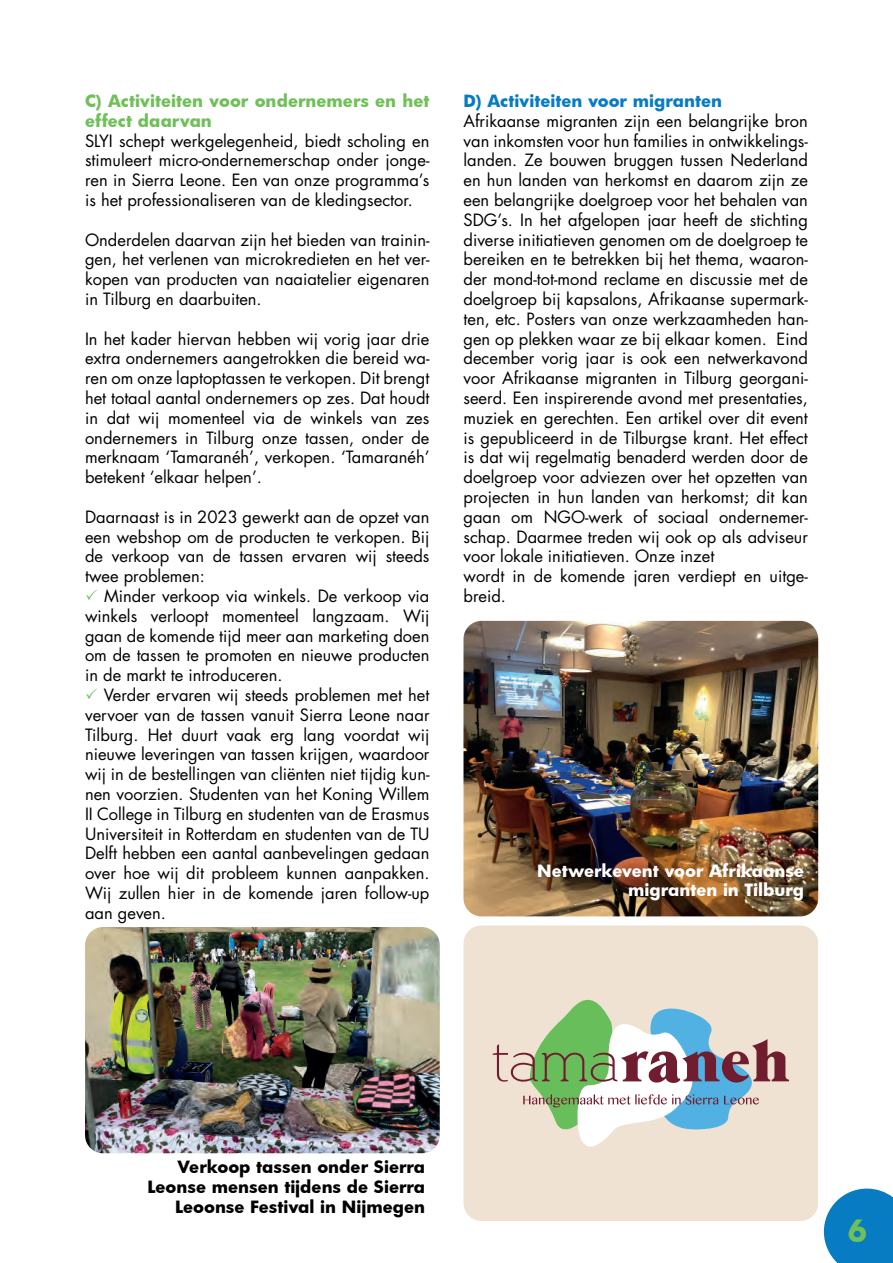
<style>
.page{position:relative;width:893px;height:1263px;background:#fff}
.page>*{position:absolute;margin:0;border:0;box-sizing:border-box;transform-origin:0 0}
.t1{font:700 30px "Futura";color:#6fc058}
.t2{font:16.5px/19.8px "Futura Std";color:#000;text-align:justify}
.t3{font:700 16.5px/19.8px "Futura";color:#000;text-align:right}
.t4{font:700 16.5px/19.8px "Futura";color:#6fc058}
.t5{font:700 16.5px/19.8px "Futura";color:#fff;text-align:right}
.t6{font:700 16.5px "Futura";color:#077cc2}
</style>
<div class="page">
<svg style="left:824px;top:1188px;width:69px;height:75px;background:#258cc9"></svg>
<img style="left:85px;top:927px;width:355px;height:226px">
<img style="left:463px;top:621px;width:355px;height:295px">
<div style="left:463px;top:925px;width:355px;height:296px;background:#f0e2d2"></div>
<svg style="left:493px;top:979px;width:296px;height:196px;background:#cdcfc0"></svg>
<p class="t4" style="left:85px;top:90px;width:346px">C) Activiteiten voor ondernemers en het effect daarvan</p>
<p class="t2" style="left:85px;top:131px;width:346px">SLYI schept werkgelegenheid, biedt scholing en stimuleert micro-ondernemerschap onder jonge&shy;ren in Sierra Leone. Een van onze programma’s is het professionaliseren van de kledingsector.</p>
<p class="t2" style="left:85px;top:230px;width:346px">Onderdelen daarvan zijn het bieden van trainin&shy;gen, het verlenen van microkredieten en het ver&shy;kopen van producten van naaiatelier eigenaren in Tilburg en daarbuiten.</p>
<p class="t2" style="left:85px;top:329px;width:346px">In het kader hiervan hebben wij vorig jaar drie extra ondernemers aangetrokken die bereid wa&shy;ren om onze laptoptassen te verkopen. Dit brengt het totaal aantal ondernemers op zes. Dat houdt in dat wij momenteel via de winkels van zes ondernemers in Tilburg onze tassen, onder de merknaam ‘Tamaranéh’, verkopen. ‘Tamaranéh’ betekent ‘elkaar helpen’.</p>
<p class="t2" style="left:85px;top:507px;width:346px">Daarnaast is in 2023 gewerkt aan de opzet van een webshop om de producten te verkopen. Bij de verkoop van de tassen ervaren wij steeds twee problemen:</p>
<p class="t2" style="left:85px;top:586px;width:346px;text-indent:19px">Minder verkoop via winkels. De verkoop via winkels verloopt momenteel langzaam. Wij gaan de komende tijd meer aan marketing doen om de tassen te promoten en nieuwe producten in de markt te introduceren.</p>
<p class="t2" style="left:85px;top:685px;width:346px;text-indent:19px">Verder ervaren wij steeds problemen met het vervoer van de tassen vanuit Sierra Leone naar Tilburg. Het duurt vaak erg lang voordat wij nieuwe leveringen van tassen krijgen, waardoor wij in de bestellingen van cliënten niet tijdig kun&shy;nen voorzien. Studenten van het Koning Willem II College in Tilburg en studenten van de Erasmus Universiteit in Rotterdam en studenten van de TU Delft hebben een aantal aanbevelingen gedaan over hoe wij dit probleem kunnen aanpakken.<br>Wij zullen hier in de komende jaren follow-up aan geven.</p>
<p class="t6" style="left:463px;top:89px;width:260px">D) Activiteiten voor migranten</p>
<p class="t2" style="left:463px;top:111px;width:346px;text-align:left">Afrikaanse migranten zijn een belangrijke bron van inkomsten voor hun families in ontwikkelings&shy;landen. Ze bouwen bruggen tussen Nederland en hun landen van herkomst en daarom zijn ze een belangrijke doelgroep voor het behalen van SDG’s. In het afgelopen jaar heeft de stichting diverse initiatieven genomen om de doelgroep te bereiken en te betrekken bij het thema, waaron&shy;der mond-tot-mond reclame en discussie met de doelgroep bij kapsalons, Afrikaanse supermark&shy;ten, etc. Posters van onze werkzaamheden han&shy;gen op plekken waar ze bij elkaar komen. Eind december vorig jaar is ook een netwerkavond voor Afrikaanse migranten in Tilburg georgani&shy;seerd. Een inspirerende avond met presentaties, muziek en gerechten. Een artikel over dit event is gepubliceerd in de Tilburgse krant. Het effect is dat wij regelmatig benaderd werden door de doelgroep voor adviezen over het opzetten van projecten in hun landen van herkomst; dit kan gaan om NGO-werk of sociaal ondernemer&shy;schap. Daarmee treden wij ook op als adviseur voor lokale initiatieven. Onze inzet<br>wordt in de komende jaren verdiept en uitge&shy;breid.</p>
<p class="t5" style="left:537px;top:860px;width:268px">Netwerkevent voor Afrikaanse migranten in Tilburg</p>
<p class="t3" style="left:147px;top:1157px;width:279px">Verkoop tassen onder Sierra<br>Leonse mensen tijdens de Sierra<br>Leoonse Festival in Nijmegen</p>
<h1 class="t1" style="left:847px;top:1210px;width:22px">6</h1>
</div>
